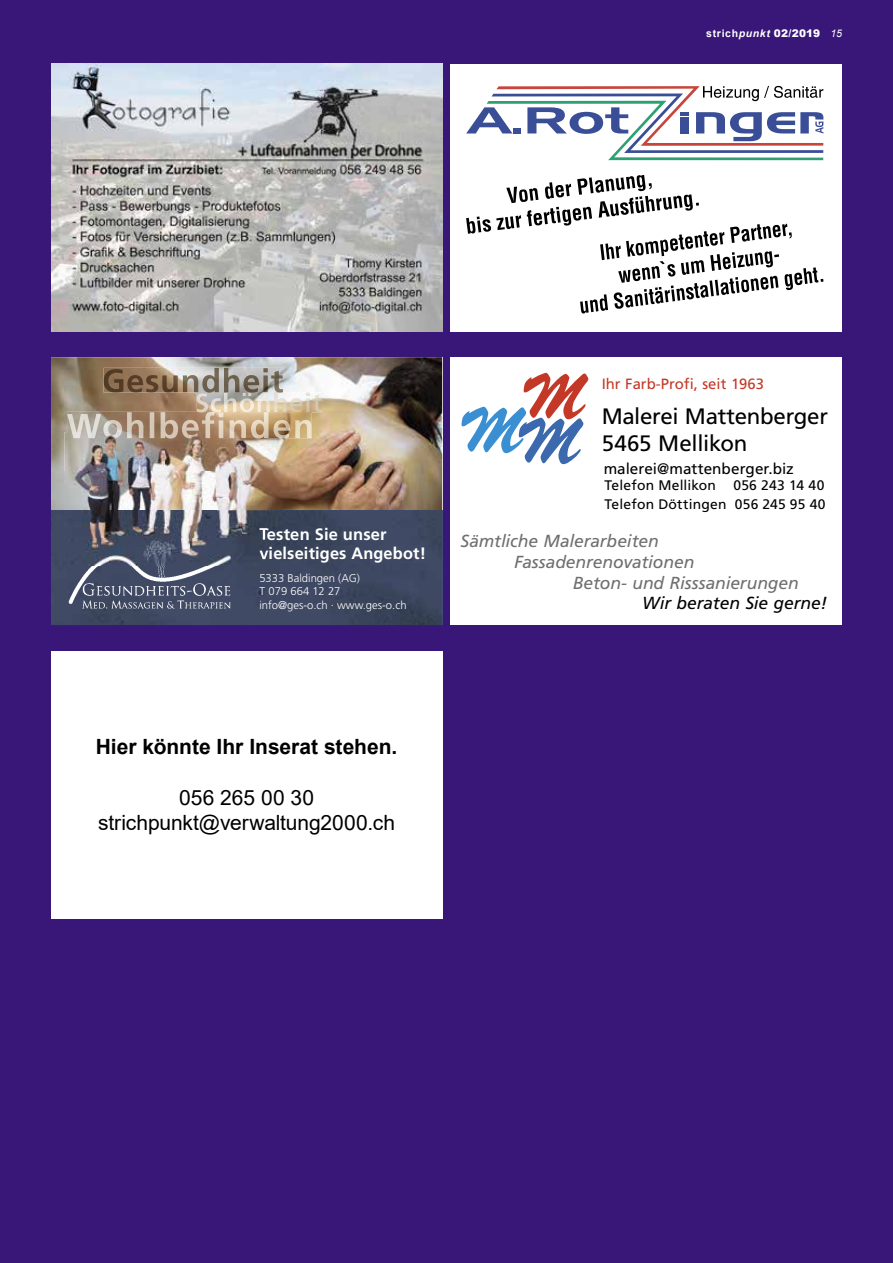
<style>
.page{position:relative;width:893px;height:1263px;background:#381778}
.page>*{position:absolute;margin:0;border:0;box-sizing:border-box;transform-origin:0 0}
.t1{font:22.35px/26.7px "Frutiger";letter-spacing:-.015em;color:#000}
.t2{font:21px/25.2px "Arial";letter-spacing:-.005em;color:#000;text-align:center}
.t3{font:700 21px "Arial";color:#000}
.t4{font:italic 17.4px "Frutiger";letter-spacing:-.005em;color:#6f6f6f}
.t5{font:italic 17.4px "Frutiger";letter-spacing:-.005em;color:#000}
.t6{font:700 16.5px/19.5px "Frutiger LT";letter-spacing:.01em;color:#fff}
.t7{font:15.3px "Frutiger";color:#000}
.t8{font:14.85px "Frutiger";color:#c33826}
.t9{font:13.8px/18.3px "Frutiger";letter-spacing:.015em;color:#000}
.t10{font:300 11.25px/13.5px "Frutiger LT";color:#fff}
.t11{font:900 10.5px "Arial";letter-spacing:.015em;color:#fff}
.s1{font-weight:700}
.s2{font-weight:700;font-style:italic}
.s3{font-weight:400;font-style:italic}
</style>
<div class="page">
<div style="left:451px;top:357px;width:391px;height:268px;background:#fff"></div>
<svg style="left:461px;top:373px;width:127px;height:91px"></svg>
<div style="left:51px;top:651px;width:391px;height:267px;background:#fff"></div>
<div style="left:451px;top:64px;width:391px;height:268px;background:#fff"></div>
<svg style="left:466px;top:175px;width:357px;height:138px"></svg>
<svg style="left:466px;top:86px;width:357px;height:74px"></svg>
<img style="left:51px;top:64px;width:391px;height:268px">
<img style="left:51px;top:357px;width:391px;height:153px">
<div style="left:51px;top:510px;width:391px;height:115px;background:linear-gradient(to right,#3f4962,#3c4760)"></div>
<img style="left:267px;top:527px;width:120px;height:13px">
<div style="left:267px;top:547px;width:159px;height:16px;background:#3e485f"></div>
<img style="left:69px;top:565px;width:162px;height:45px">
<img style="left:196px;top:392px;width:126px;height:20px">
<img style="left:104px;top:368px;width:179px;height:25px">
<img style="left:196px;top:392px;width:87px;height:1px">
<img style="left:67px;top:412px;width:245px;height:27px">
<img style="left:196px;top:412px;width:116px;height:1px">
<img style="left:64px;top:432px;width:101px;height:78px">
<img style="left:165px;top:439px;width:102px;height:71px">
<img style="left:64px;top:510px;width:203px;height:55px">
<svg style="left:260px;top:527px;width:7px;height:13px"></svg>
<img style="left:260px;top:547px;width:7px;height:16px">
<img style="left:67px;top:432px;width:200px;height:7px">
<p class="t11" style="left:706px;top:26px;width:137px"><span class="s1">strich</span><span class="s2">punkt</span> 02/2019 <span class="s3">15</span></p>
<p class="t6" style="left:259px;top:524px;width:168px">Testen Sie unser vielseitiges Angebot!</p>
<p class="t10" style="left:259px;top:571px;width:149px">5333 Baldingen (AG)<br>T 079 664 12 27 info@ges-o.ch · www.ges-o.ch</p>
<p class="t8" style="left:602px;top:375px;width:164px">Ihr Farb-Profi, seit 1963</p>
<p class="t1" style="left:602px;top:402px;width:228px">Malerei Mattenberger<br>5465 Mellikon</p>
<p class="t7" style="left:604px;top:459px;width:192px">malerei@mattenberger.biz</p>
<p class="t9" style="left:605px;top:476px;width:222px">Telefon Mellikon 056 243 14 40<br>Telefon Döttingen 056 245 95 40</p>
<p class="t4" style="left:461px;top:530px;width:200px">Sämtliche Malerarbeiten</p>
<p class="t4" style="left:514px;top:551px;width:182px">Fassadenrenovationen</p>
<p class="t4" style="left:573px;top:572px;width:227px">Beton- und Risssanierungen</p>
<p class="t5" style="left:642px;top:593px;width:186px">Wir beraten Sie gerne!</p>
<p class="t3" style="left:96px;top:732px;width:303px">Hier könnte Ihr Inserat stehen.</p>
<p class="t2" style="left:98px;top:785px;width:298px">056 265 00 30 strichpunkt@verwaltung2000.ch</p>
</div>
